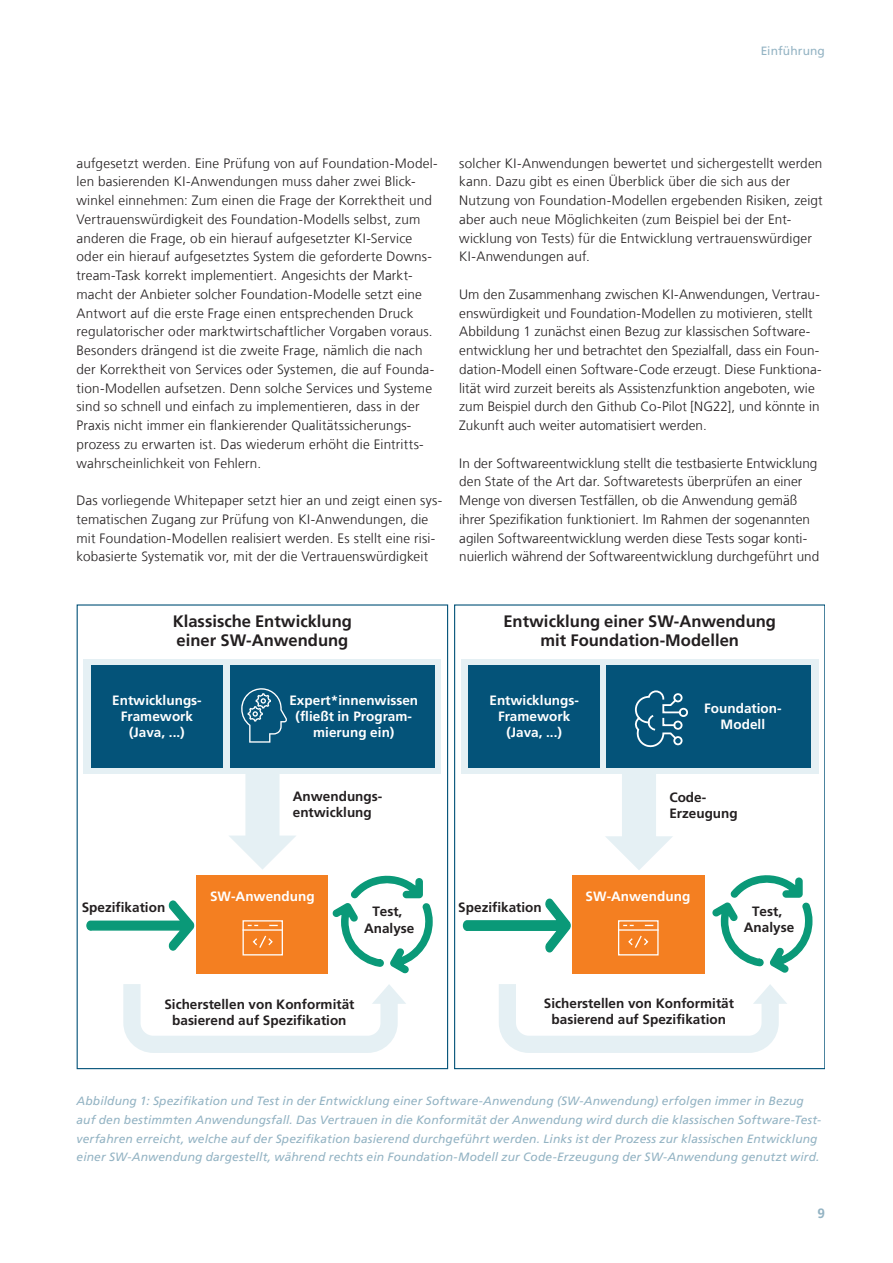
<style>
.page{position:relative;width:893px;height:1263px;background:#fff}
.page>*{position:absolute;margin:0;border:0;box-sizing:border-box;transform-origin:0 0}
.t1{font:700 16.65px/19.8px "Frutiger LT Com";color:#231f20}
.t2{font:300 13.5px/18.8px "Frutiger LT Com";letter-spacing:.01em;color:#231f20}
.t3{font:700 13.5px/16.2px "Frutiger LT Com";color:#231f20;text-align:center}
.t4{font:700 13.5px/16.2px "Frutiger LT Com";color:#fff;text-align:center}
.t5{font:700 13.5px "Frutiger LT Com";color:#93b3c3}
.t6{font:italic 12px/18.8px "Frutiger LT Com";letter-spacing:.015em;color:#93b3c3}
.t7{font:12px "Frutiger LT Com";letter-spacing:.01em;color:#93b3c3}
</style>
<div class="page">
<div style="left:83px;top:659px;width:358px;height:114px;background:#e5f0f4"></div>
<div style="left:91px;top:665px;width:132px;height:103px;background:#045379"></div>
<div style="left:230px;top:665px;width:205px;height:103px;background:#045379"></div>
<svg style="left:241px;top:688px;width:46px;height:55px"></svg>
<svg style="left:228px;top:773px;width:69px;height:96px"></svg>
<svg style="left:123px;top:984px;width:283px;height:69px"></svg>
<svg style="left:86px;top:900px;width:109px;height:51px"></svg>
<svg style="left:333px;top:875px;width:100px;height:99px"></svg>
<div style="left:196px;top:875px;width:132px;height:98px;background:#f47f21"></div>
<svg style="left:252px;top:935px;width:21px;height:13px"></svg>
<hr style="left:243px;top:929px;width:39px;height:2px;background:#fff">
<div style="left:242px;top:920px;width:41px;height:35px;border:1px solid #fff"></div>
<div style="left:461px;top:659px;width:357px;height:114px;background:#e5f0f4"></div>
<div style="left:468px;top:665px;width:132px;height:103px;background:#045379"></div>
<svg style="left:605px;top:773px;width:68px;height:97px"></svg>
<svg style="left:462px;top:898px;width:109px;height:55px"></svg>
<svg style="left:499px;top:984px;width:288px;height:69px"></svg>
<svg style="left:713px;top:875px;width:100px;height:98px"></svg>
<div style="left:572px;top:875px;width:132px;height:98px;background:#f47f21"></div>
<svg style="left:628px;top:935px;width:21px;height:13px"></svg>
<hr style="left:619px;top:929px;width:39px;height:2px;background:#fff">
<div style="left:618px;top:920px;width:41px;height:35px;border:1px solid #fff"></div>
<div style="left:607px;top:665px;width:204px;height:103px;background:#045379"></div>
<svg style="left:634px;top:690px;width:48px;height:58px"></svg>
<div style="left:673px;top:693px;width:9px;height:9px;border:2px solid #fff;border-radius:50%"></div>
<div style="left:673px;top:736px;width:9px;height:9px;border:2px solid #fff;border-radius:50%"></div>
<div style="left:679px;top:708px;width:9px;height:9px;border:2px solid #fff;border-radius:50%"></div>
<div style="left:673px;top:721px;width:9px;height:9px;border:2px solid #fff;border-radius:50%"></div>
<p class="t7" style="left:761px;top:44px;width:66px">Einführung</p>
<p class="t2" style="left:77px;top:154px;width:363px">aufgesetzt werden. Eine Prüfung von auf Foundation-Model&shy;len basierenden KI-Anwendungen muss daher zwei Blick&shy;winkel einnehmen: Zum einen die Frage der Korrektheit und Vertrauenswürdigkeit des Foundation-Modells selbst, zum anderen die Frage, ob ein hierauf aufgesetzter KI-Service oder ein hierauf aufgesetztes System die geforderte Downs&shy;tream-Task korrekt implementiert. Angesichts der Markt&shy;macht der Anbieter solcher Foundation-Modelle setzt eine Antwort auf die erste Frage einen entsprechenden Druck regulatorischer oder marktwirtschaftlicher Vorgaben voraus.<br>Besonders drängend ist die zweite Frage, nämlich die nach der Korrektheit von Services oder Systemen, die auf Founda&shy;tion-Modellen aufsetzen. Denn solche Services und Systeme sind so schnell und einfach zu implementieren, dass in der Praxis nicht immer ein flankierender Qualitätssicherungs&shy;prozess zu erwarten ist. Das wiederum erhöht die Eintritts&shy;wahrscheinlichkeit von Fehlern.</p>
<p class="t2" style="left:77px;top:491px;width:367px">Das vorliegende Whitepaper setzt hier an und zeigt einen sys&shy;tematischen Zugang zur Prüfung von KI-Anwendungen, die mit Foundation-Modellen realisiert werden. Es stellt eine risi&shy;kobasierte Systematik vor, mit der die Vertrauenswürdigkeit</p>
<p class="t2" style="left:459px;top:154px;width:365px">solcher KI-Anwendungen bewertet und sichergestellt werden kann. Dazu gibt es einen Überblick über die sich aus der Nutzung von Foundation-Modellen ergebenden Risiken, zeigt aber auch neue Möglichkeiten (zum Beispiel bei der Ent&shy;wicklung von Tests) für die Entwicklung vertrauenswürdiger KI-Anwendungen auf.</p>
<p class="t2" style="left:459px;top:285px;width:364px">Um den Zusammenhang zwischen KI-Anwendungen, Vertrau&shy;enswürdigkeit und Foundation-Modellen zu motivieren, stellt Abbildung 1 zunächst einen Bezug zur klassischen Software&shy;entwicklung her und betrachtet den Spezialfall, dass ein Foun&shy;dation-Modell einen Software-Code erzeugt. Diese Funktiona&shy;lität wird zurzeit bereits als Assistenzfunktion angeboten, wie zum Beispiel durch den Github Co-Pilot [NG22], und könnte in Zukunft auch weiter automatisiert werden.</p>
<p class="t2" style="left:459px;top:454px;width:361px">In der Softwareentwicklung stellt die testbasierte Entwicklung den State of the Art dar. Softwaretests überprüfen an einer Menge von diversen Testfällen, ob die Anwendung gemäß ihrer Spezifikation funktioniert. Im Rahmen der sogenannten agilen Softwareentwicklung werden diese Tests sogar konti&shy;nuierlich während der Softwareentwicklung durchgeführt und</p>
<p class="t1" style="left:173px;top:611px;width:181px">Klassische Entwicklung einer SW-Anwendung</p>
<p class="t4" style="left:112px;top:692px;width:91px">Entwicklungs-<br>Framework (Java, ...)</p>
<p class="t4" style="left:289px;top:692px;width:130px">Expert*innenwissen (fließt in Program&shy;mierung ein)</p>
<p class="t1" style="left:503px;top:611px;width:274px;text-align:center">Entwicklung einer SW-Anwendung mit Foundation-Modellen</p>
<p class="t4" style="left:489px;top:692px;width:91px">Entwicklungs-<br>Framework (Java, ...)</p>
<p class="t4" style="left:704px;top:700px;width:79px">Foundation-<br>Modell</p>
<p class="t3" style="left:293px;top:788px;width:91px;text-align:left">Anwendungs&shy;entwicklung</p>
<p class="t3" style="left:669px;top:789px;width:70px;text-align:left">Code-<br>Erzeugung</p>
<p class="t4" style="left:210px;top:888px;width:106px">SW-Anwendung</p>
<p class="t3" style="left:82px;top:899px;width:85px">Spezifikation</p>
<p class="t3" style="left:364px;top:904px;width:52px">Test,<br>Analyse</p>
<p class="t3" style="left:458px;top:900px;width:85px">Spezifikation</p>
<p class="t4" style="left:586px;top:888px;width:106px">SW-Anwendung</p>
<p class="t3" style="left:744px;top:903px;width:52px">Test,<br>Analyse</p>
<p class="t3" style="left:164px;top:996px;width:192px">Sicherstellen von Konformität basierend auf Spezifikation</p>
<p class="t3" style="left:544px;top:995px;width:192px">Sicherstellen von Konformität basierend auf Spezifikation</p>
<p class="t6" style="left:77px;top:1092px;width:746px">Abbildung 1: Spezifikation und Test in der Entwicklung einer Software-Anwendung (SW-Anwendung) erfolgen immer in Bezug auf den bestimmten Anwendungsfall. Das Vertrauen in die Konformität der Anwendung wird durch die klassischen Software-Test&shy;verfahren erreicht, welche auf der Spezifikation basierend durchgeführt werden. Links ist der Prozess zur klassischen Entwicklung einer SW-Anwendung dargestellt, während rechts ein Foundation-Modell zur Code-Erzeugung der SW-Anwendung genutzt wird.</p>
<p class="t5" style="left:817px;top:1205px;width:9px">9</p>
</div>
